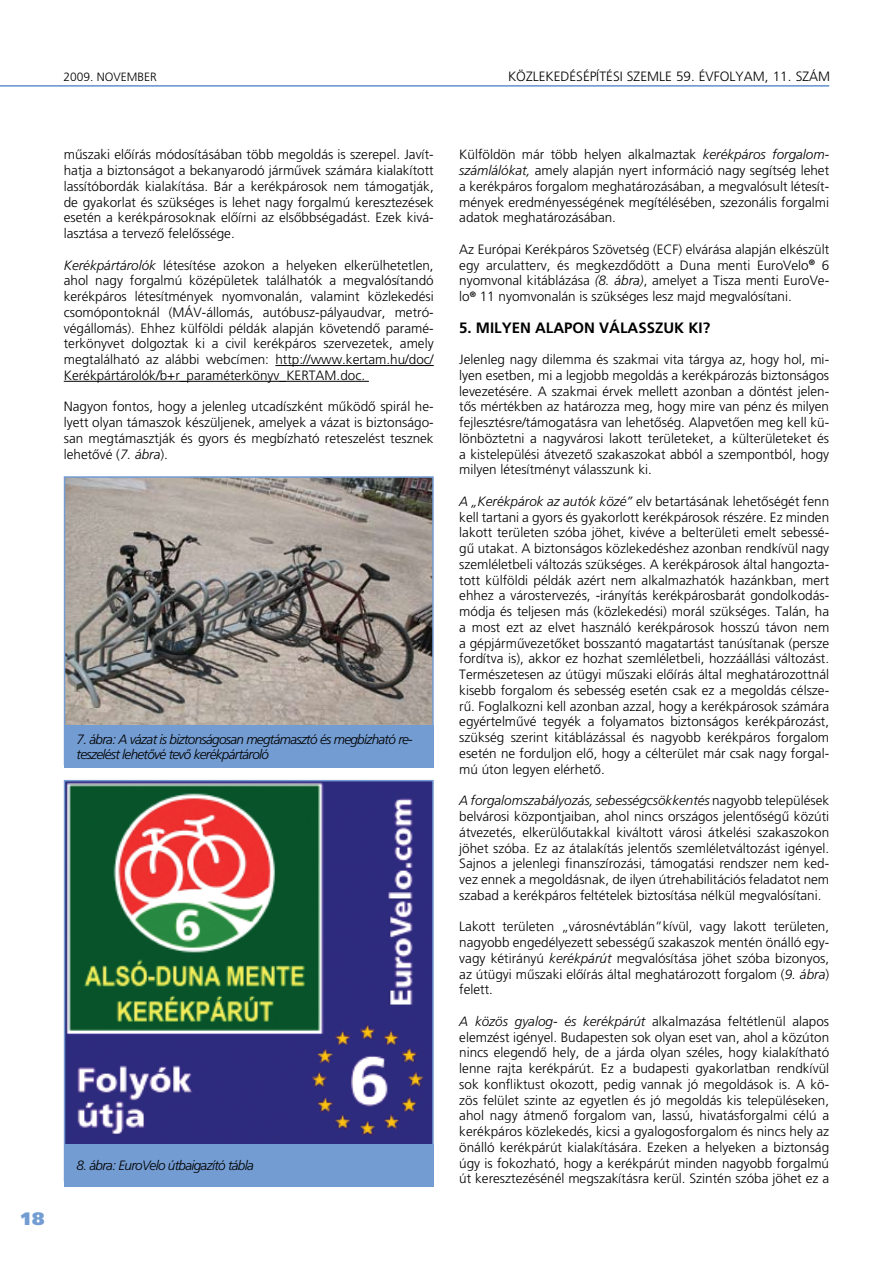
<style>
.page{position:relative;width:893px;height:1263px;background:#fff}
.page>*{position:absolute;margin:0;border:0;box-sizing:border-box;transform-origin:0 0}
.t1{font:900 18px "Frutiger H";color:#739cd2}
.t2{font:700 15px "Frutiger H";color:#000}
.t3{font:300 13.5px/15.8px "Frutiger H";color:#000;text-align:justify}
.t4{font:italic 300 13.5px/15px "Frutiger H";letter-spacing:-.05em;color:#000}
.t5{font:300 12px "Frutiger H";color:#000}
.s1{font-style:italic}
</style>
<div class="page">
<hr style="left:0;top:85px;width:829px;height:2px;background:#739cd2">
<hr style="left:275px;top:365px;width:159px;height:1px;background:#000">
<hr style="left:64px;top:381px;width:305px;height:1px;background:#000">
<img style="left:67px;top:479px;width:364px;height:246px">
<div style="left:64px;top:476px;width:370px;height:289px;border:2px solid #739cd2"></div>
<div style="left:64px;top:725px;width:370px;height:42px;background:#739cd2"></div>
<img style="left:67px;top:783px;width:364px;height:361px">
<div style="left:64px;top:780px;width:370px;height:401px;border:2px solid #739cd2"></div>
<div style="left:64px;top:1144px;width:370px;height:42px;background:#739cd2"></div>
<p class="t5" style="left:63px;top:70px;width:51px">2009. novem</p>
<p class="t5" style="left:137px;top:70px;width:21px">ber</p>
<p class="t3" style="left:508px;top:69px;width:200px">KÖZLEKEDÉSÉPÍTÉSI SZEMLE 59. évfolyam</p>
<p class="t3" style="left:765px;top:69px;width:40px">, 11. szám</p>
<p class="t3" style="left:64px;top:147px;width:371px">mûszaki elôírás módosításában több megoldás is szerepel. Javít&shy;hatja a biztonságot a bekanyarodó jármûvek számára kialakított lassítóbordák kialakítása. Bár a kerékpárosok nem támogatják, de gyakorlat és szükséges is lehet nagy forgalmú keresztezések esetén a kerékpárosoknak elôírni az elsôbbségadást. Ezek kivá&shy;lasztása a tervezô felelôssége.</p>
<p class="t3" style="left:64px;top:257px;width:371px"><span class="s1">Kerékpártárolók</span> létesítése azokon a helyeken elkerülhetetlen, ahol nagy forgalmú középületek találhatók a megvalósítandó kerékpáros létesítmények nyomvonalán, valamint közlekedési csomópontoknál (MÁV-állomás, autóbusz-pályaudvar, metró&shy;végállomás). Ehhez külföldi példák alapján követendô paramé&shy;terkönyvet dolgoztak ki a civil kerékpáros szervezetek, amely megtalálható az alábbi webcímen: http://www.kertam.hu/doc/ Kerékpártárolók/b+r_paraméterkönyv_KERTAM.doc.</p>
<p class="t3" style="left:64px;top:399px;width:371px">Nagyon fontos, hogy a jelenleg utcadíszként mûködô spirál he&shy;lyett olyan támaszok készüljenek, amelyek a vázat is biztonságo&shy;san megtámasztják és gyors és megbízható reteszelést tesznek lehetôvé (<span class="s1">7. ábra</span>).</p>
<p class="t4" style="left:77px;top:732px;width:338px">7. ábra: A vázat is biztonságosan megtámasztó és megbízható re&shy;teszelést lehetôvé tevô kerékpártároló</p>
<h1 class="t1" style="left:21px;top:1208px;width:13px">18</h1>
<p class="t4" style="left:77px;top:1158px;width:179px">8. ábra: EuroVelo útbaigazító tábla</p>
<p class="t3" style="left:459px;top:147px;width:371px">Külföldön már több helyen alkalmaztak <span class="s1">kerékpáros forgalom&shy;számlálókat,</span> amely alapján nyert információ nagy segítség lehet a kerékpáros forgalom meghatározásában, a megvalósult létesít&shy;mények eredményességének megítélésében, szezonális forgalmi adatok meghatározásában.</p>
<p class="t3" style="left:459px;top:241px;width:371px">Az Európai Kerékpáros Szövetség (ECF) elvárása alapján elkészült egy arculatterv, és megkezdôdött a Duna menti EuroVelo<sup>®</sup> 6 nyomvonal kitáblázása <span class="s1">(8. ábra)</span>, amelyet a Tisza menti EuroVe&shy;lo<sup>®</sup> 11 nyomvonalán is szükséges lesz majd megvalósítani.</p>
<p class="t2" style="left:459px;top:319px;width:27px">5. MILYEN</p>
<p class="t2" style="left:535px;top:319px;width:40px">ALAPON</p>
<p class="t2" style="left:599px;top:319px;width:112px">VÁLASSZUK KI?</p>
<p class="t3" style="left:459px;top:352px;width:371px">Jelenleg nagy dilemma és szakmai vita tárgya az, hogy hol, mi&shy;lyen esetben, mi a legjobb megoldás a kerékpározás biztonságos levezetésére. A szakmai érvek mellett azonban a döntést jelen&shy;tôs mértékben az határozza meg, hogy mire van pénz és milyen fejlesztésre/támogatásra van lehetôség. Alapvetôen meg kell kü&shy;lönböztetni a nagyvárosi lakott területeket, a külterületeket és a kistelepülési átvezetô szakaszokat abból a szempontból, hogy milyen létesítményt válasszunk ki.</p>
<p class="t3" style="left:459px;top:493px;width:371px"><span class="s1">A „Kerékpárok az autók közé”</span> elv betartásának lehetôségét fenn kell tartani a gyors és gyakorlott kerékpárosok részére. Ez minden lakott területen szóba jöhet, kivéve a belterületi emelt sebessé&shy;gû utakat. A biztonságos közlekedéshez azonban rendkívül nagy szemléletbeli változás szükséges. A kerékpárosok által hangozta&shy;tott külföldi példák azért nem alkalmazhatók hazánkban, mert ehhez a várostervezés, -irányítás kerékpárosbarát gondolkodás&shy;módja és teljesen más (közlekedési) morál szükséges. Talán, ha a most ezt az elvet használó kerékpárosok hosszú távon nem a gépjármûvezetôket bosszantó magatartást tanúsítanak (persze fordítva is), akkor ez hozhat szemléletbeli, hozzáállási változást.<br>Természetesen az útügyi mûszaki elôírás által meghatározottnál kisebb forgalom és sebesség esetén csak ez a megoldás célsze&shy;rû. Foglalkozni kell azonban azzal, hogy a kerékpárosok számára egyértelmûvé tegyék a folyamatos biztonságos kerékpározást, szükség szerint kitáblázással és nagyobb kerékpáros forgalom esetén ne forduljon elô, hogy a célterület már csak nagy forgal&shy;mú úton legyen elérhetô.</p>
<p class="t3" style="left:459px;top:793px;width:371px"><span class="s1">A forgalomszabályozás, sebességcsökkentés</span> nagyobb települések belvárosi központjaiban, ahol nincs országos jelentôségû közúti átvezetés, elkerülôutakkal kiváltott városi átkelési szakaszokon jöhet szóba. Ez az átalakítás jelentôs szemléletváltozást igényel.<br>Sajnos a jelenlegi finanszírozási, támogatási rendszer nem ked&shy;vez ennek a megoldásnak, de ilyen útrehabilitációs feladatot nem szabad a kerékpáros feltételek biztosítása nélkül megvalósítani.</p>
<p class="t3" style="left:459px;top:919px;width:371px">Lakott területen „városnévtáblán”kívül, vagy lakott területen, nagyobb engedélyezett sebességû szakaszok mentén önálló egy&shy;vagy kétirányú <span class="s1">kerékpárút</span> megvalósítása jöhet szóba bizonyos, az útügyi mûszaki elôírás által meghatározott forgalom (<span class="s1">9. ábra</span>) felett.</p>
<p class="t3" style="left:459px;top:1013px;width:371px"><span class="s1">A közös gyalog- és kerékpárút</span> alkalmazása feltétlenül alapos elemzést igényel. Budapesten sok olyan eset van, ahol a közúton nincs elegendô hely, de a járda olyan széles, hogy kialakítható lenne rajta kerékpárút. Ez a budapesti gyakorlatban rendkívül sok konfliktust okozott, pedig vannak jó megoldások is. A kö&shy;zös felület szinte az egyetlen és jó megoldás kis településeken, ahol nagy átmenô forgalom van, lassú, hivatásforgalmi célú a kerékpáros közlekedés, kicsi a gyalogosforgalom és nincs hely az önálló kerékpárút kialakítására. Ezeken a helyeken a biztonság úgy is fokozható, hogy a kerékpárút minden nagyobb forgalmú út keresztezésénél megszakításra kerül. Szintén szóba jöhet ez a</p>
</div>
